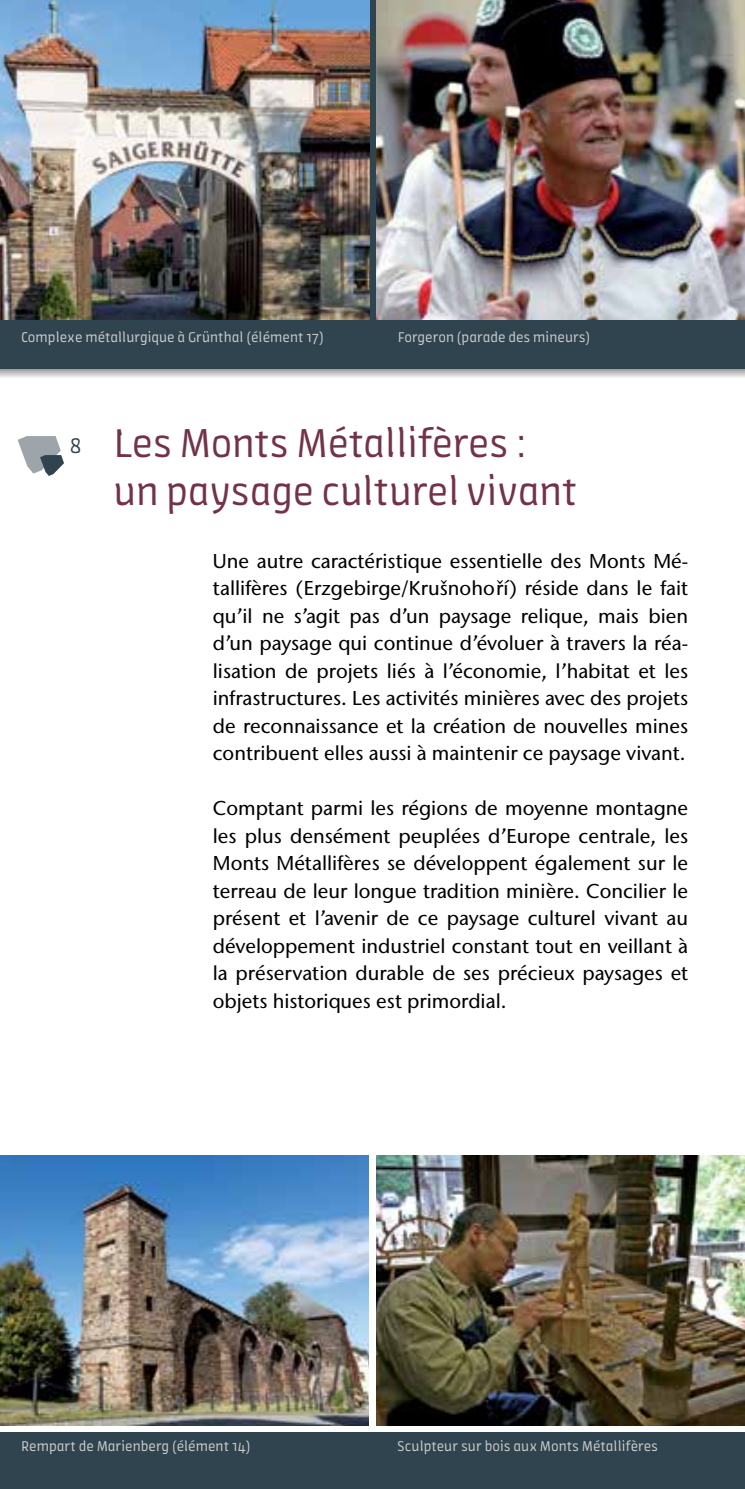
<style>
.page{position:relative;width:745px;height:1489px;background:#fff}
.page>*{position:absolute;margin:0;border:0;box-sizing:border-box;transform-origin:0 0}
.t1{font:42.5px/47.5px "Amman Sans OT";letter-spacing:-.01em;color:#733247}
.t2{font:22.5px "Amman Sans OT";color:#2f444e}
.t3{font:500 20px/27.5px "Stone Sans IIITC Std";color:#000;text-align:justify}
.t4{font:15px "Amman Sans OT";color:#cecdcd}
</style>
<div class="page">
<svg style="left:18px;top:436px;width:46px;height:40px"></svg>
<div style="left:0;top:1431px;width:744px;height:57px;background:#2f444e"></div>
<svg style="left:0;top:369px;width:744px;height:9px;background:#c8c8c8"></svg>
<div style="left:0;top:0;width:744px;height:369px;background:#2f444e"></div>
<img style="left:376px;top:0;width:368px;height:319px">
<img style="left:0;top:0;width:369px;height:319px">
<img style="left:0;top:1155px;width:369px;height:269px">
<img style="left:376px;top:1155px;width:368px;height:269px">
<p class="t4" style="left:21px;top:328px;width:304px">Complexe métallurgique à Grünthal (élément 17)</p>
<p class="t4" style="left:397px;top:328px;width:194px">Forgeron (parade des mineurs)</p>
<p class="t2" style="left:70px;top:432px;width:13px">8</p>
<h1 class="t1" style="left:113px;top:420px;width:465px">Les Monts Métallifères : un paysage culturel vivant</h1>
<p class="t3" style="left:213px;top:547px;width:476px">Une autre caractéristique essentielle des Monts Mé&shy;tallifères (Erzgebirge/Krušnohoˇrí) réside dans le fait qu’il ne s’agit pas d’un paysage relique, mais bien d’un paysage qui continue d’évoluer à travers la réa&shy;lisation de projets liés à l’économie, l’habitat et les infrastructures. Les activités minières avec des projets de reconnaissance et la création de nouvelles mines contribuent elles aussi à maintenir ce paysage vivant.</p>
<p class="t3" style="left:213px;top:794px;width:476px">Comptant parmi les régions de moyenne montagne les plus densément peuplées d’Europe centrale, les Monts Métallifères se développent également sur le terreau de leur longue tradition minière. Concilier le présent et l’avenir de ce paysage culturel vivant au développement industriel constant tout en veillant à la préservation durable de ses précieux paysages et objets historiques est primordial.</p>
<p class="t4" style="left:21px;top:1437px;width:230px">Rempart de Marienberg (élément 14)</p>
<p class="t4" style="left:397px;top:1437px;width:262px">Sculpteur sur bois aux Monts Métallifères</p>
</div>
